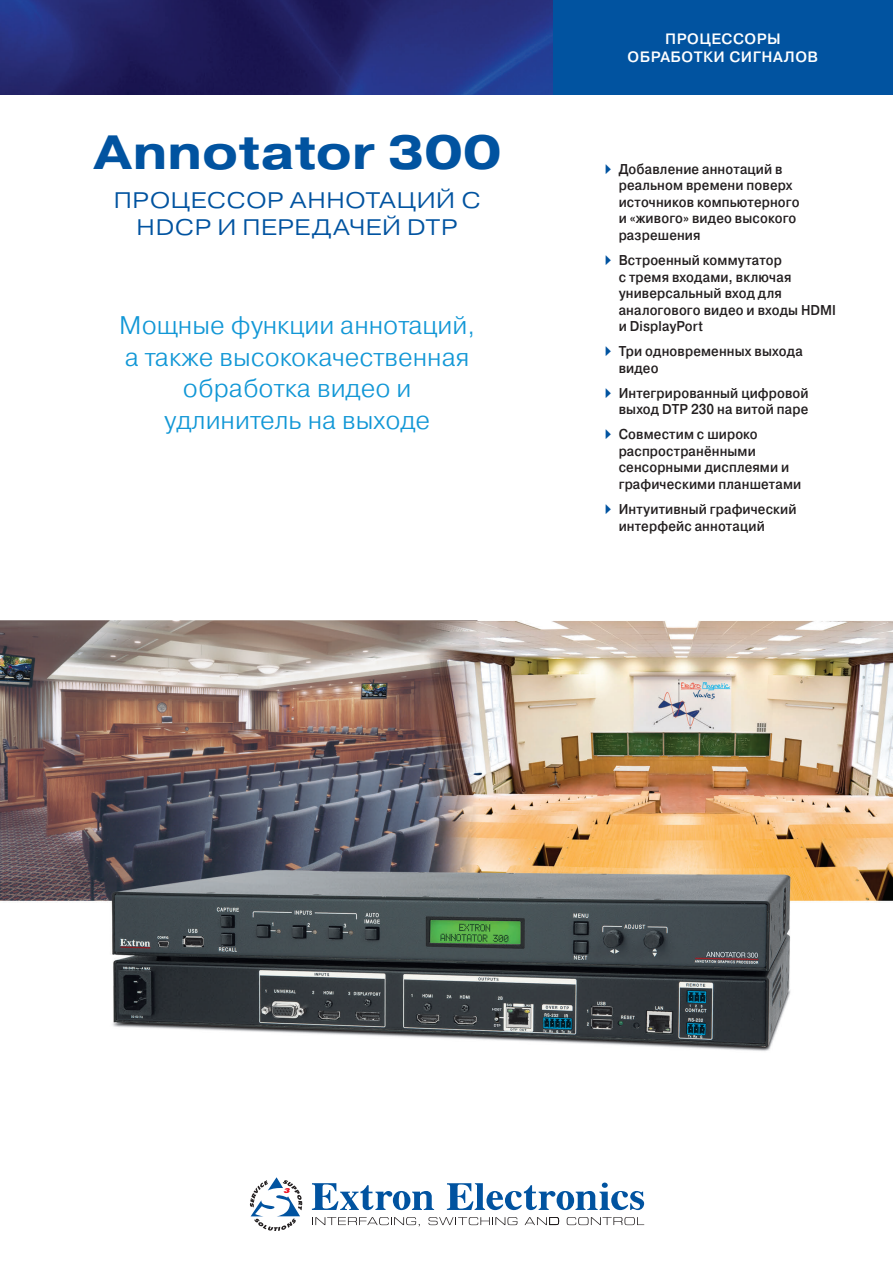
<style>
.page{position:relative;width:893px;height:1263px;background:#fff}
.page>*{position:absolute;margin:0;border:0;box-sizing:border-box;transform-origin:0 0}
.front_product_name{font:700 48px "Pragmatica Ext";letter-spacing:.015em;color:#0153a0}
.t1{font:300 25.5px/31.5px "Pragmatica";color:#1197d6;text-align:center}
.t2{font:300 22.5px/27px "Pragmatica Ext";letter-spacing:.025em;color:#0153a0;text-align:center}
.front_category{font:500 15px/18px "Pragmatica";letter-spacing:.035em;color:#fff;text-align:center}
.t3{font:500 14.25px/16.5px "Pragmatica";letter-spacing:.01em;color:#231f20;scale:.9 1}
.s1{font-family:"Quick Type Pi";font-weight:400;color:#0153a0}
</style>
<div class="page">
<svg style="left:250px;top:1177px;width:52px;height:54px"></svg>
<svg style="left:312px;top:1183px;width:122px;height:27px"></svg>
<svg style="left:447px;top:1182px;width:197px;height:28px"></svg>
<svg style="left:312px;top:1217px;width:108px;height:9px"></svg>
<svg style="left:428px;top:1217px;width:89px;height:8px"></svg>
<svg style="left:524px;top:1217px;width:35px;height:8px"></svg>
<svg style="left:567px;top:1217px;width:77px;height:8px"></svg>
<img style="left:0;top:0;width:553px;height:94px">
<img style="left:0;top:620px;width:893px;height:431px">
<div style="left:553px;top:0;width:340px;height:94px;background:#0153a0"></div>
<p class="front_product_name" style="left:94px;top:121px;width:408px">Annotator 300</p>
<p class="t2" style="left:114px;top:187px;width:368px">ПРОЦЕССОР АННОТАЦИЙ С<br>HDCP И ПЕРЕДАЧЕЙ DTP</p>
<p class="t1" style="left:119px;top:309px;width:357px">Мощные функции аннотаций, а также высококачественная обработка видео и удлинитель на выходе</p>
<p class="front_category" style="left:628px;top:29px;width:192px">ПРОЦЕССОРЫ<br>ОБРАБОТКИ СИГНАЛОВ</p>
<p class="t3" style="left:619px;top:161px;width:203px;text-indent:-14px"><span class="s1">A</span> Добавление аннотаций в реальном времени поверх источников компьютерного и «живого» видео высокого разрешения</p>
<p class="t3" style="left:619px;top:252px;width:243px;text-indent:-14px"><span class="s1">A</span> Встроенный коммутатор<br>с тремя входами, включая универсальный вход для аналогового видео и входы HDMI и DisplayPort</p>
<p class="t3" style="left:619px;top:343px;width:206px;text-indent:-14px"><span class="s1">A</span> Три одновременных выхода видео</p>
<p class="t3" style="left:605px;top:384px;width:227px;text-align:right"><span class="s1">A</span> Интегрированный цифровой выход DTP 230 на витой паре</p>
<p class="t3" style="left:619px;top:426px;width:204px;text-indent:-14px"><span class="s1">A</span> Совместим с широко распространёнными сенсорными дисплеями и графическими планшетами</p>
<p class="t3" style="left:619px;top:501px;width:199px;text-indent:-14px"><span class="s1">A</span> Интуитивный графический интерфейс аннотаций</p>
</div>
